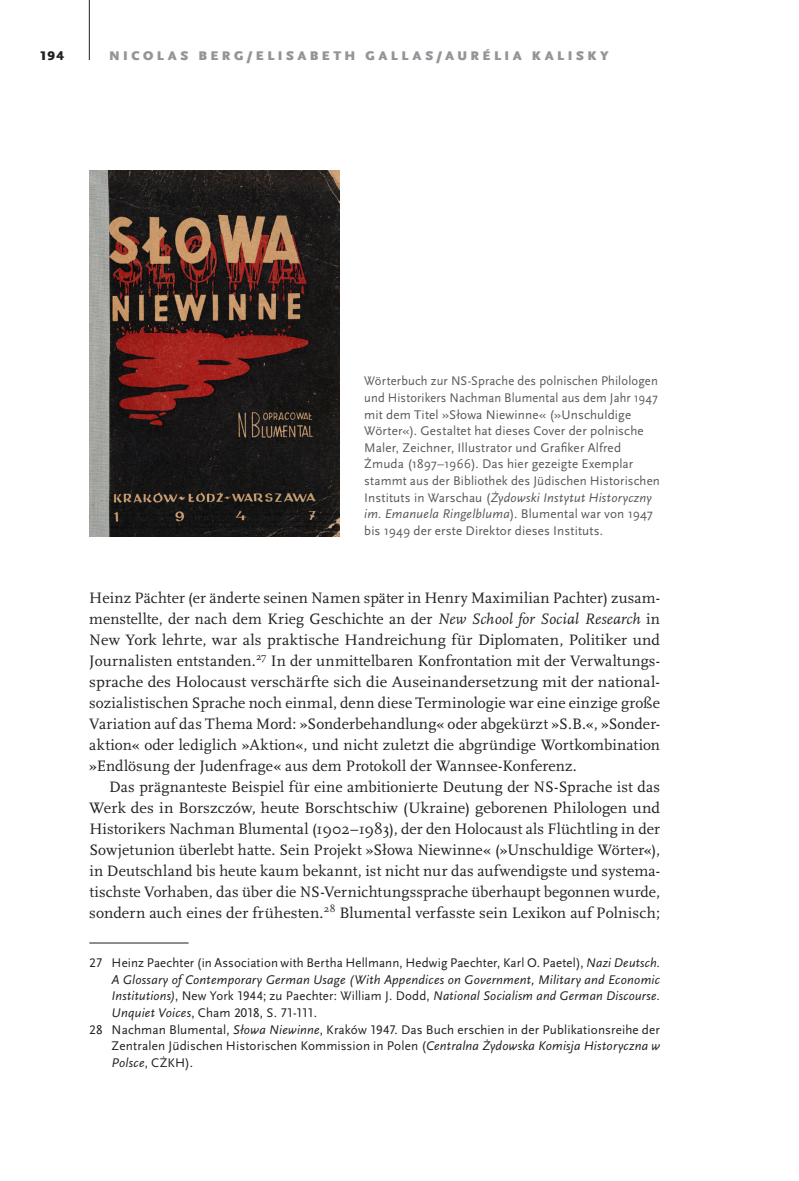
<style>
.page{position:relative;width:799px;height:1181px;background:#fff}
.page>*{position:absolute;margin:0;border:0;box-sizing:border-box;transform-origin:0 0}
._6_2__Fließtext_mit_Einzug{font:15.75px/21px "Scala Pro";letter-spacing:.005em;color:#231f20;text-align:justify}
._7__Bildunterschrift{font:13.12px/16.6px "Scala Sans Pro";letter-spacing:.01em;color:#57585a;scale:.96 1}
._10__Fußnotentext{font:italic 13.12px/16.6px "Scala Sans Pro";letter-spacing:.015em;color:#231f20;text-align:justify}
._10__Fußnotentext-2{font:13.12px/16.6px "Scala Sans Pro";letter-spacing:.01em;color:#231f20;text-align:justify}
._8_1__Kopfzeile_links{font:900 13.12px "Scala Sans Pro";letter-spacing:.265em;color:#939598}
.t1{font:900 13.12px "Scala Sans Pro";color:#231f20}
.s1{font-style:italic}
.s2{font-style:normal}
</style>
<div class="page">
<hr style="left:89px;top:0;width:1px;height:60px;background:#1d1e1f">
<hr style="left:89px;top:942px;width:100px;height:1px;background:#1d1e1f">
<img style="left:89px;top:171px;width:251px;height:365px">
<p class="t1" style="left:40px;top:48px;width:26px">194</p>
<p class="_8_1__Kopfzeile_links" style="left:109px;top:48px;width:501px">NICOLAS BERG/ELISABETH GALLAS/AURÉLIA KALISKY</p>
<p class="_7__Bildunterschrift" style="left:364px;top:373px;width:309px">Wörterbuch zur NS-Sprache des polnischen Philologen und Historikers Nachman Blumental aus dem Jahr 1947 mit dem Titel »Słowa Niewinne« (»Unschuldige Wörter«). Gestaltet hat dieses Cover der polnische Maler, Zeichner, Illustrator und Grafiker Alfred Żmuda (1897–1966). Das hier gezeigte Exemplar stammt aus der Bibliothek des Jüdischen Historischen Instituts in Warschau (<span class="s1">Żydowski Instytut Historyczny im. Emanuela Ringelbluma</span>). Blumental war von 1947 bis 1949 der erste Direktor dieses Instituts.</p>
<p class="_6_2__Fließtext_mit_Einzug" style="left:89px;top:587px;width:572px">Heinz Pächter (er änderte seinen Namen später in Henry Maximilian Pachter) zusam&shy;menstellte, der nach dem Krieg Geschichte an der <span class="s1">New School for Social Research</span> in New York lehrte, war als praktische Handreichung für Diplomaten, Politiker und Journalisten entstanden.<sup>27</sup> In der unmittelbaren Konfrontation mit der Verwaltungs&shy;sprache des Holocaust verschärfte sich die Auseinandersetzung mit der national&shy;sozialistischen Sprache noch einmal, denn diese Terminologie war eine einzige große Variation auf das Thema Mord: »Sonderbehandlung« oder abgekürzt »S.B.«, »Sonder&shy;aktion« oder lediglich »Aktion«, und nicht zuletzt die abgründige Wortkombination »Endlösung der Judenfrage« aus dem Protokoll der Wannsee-Konferenz.</p>
<p class="_6_2__Fließtext_mit_Einzug" style="left:89px;top:776px;width:572px;text-indent:20px">Das prägnanteste Beispiel für eine ambitionierte Deutung der NS-Sprache ist das Werk des in Borszczów, heute Borschtschiw (Ukraine) geborenen Philologen und Historikers Nachman Blumental (1902–1983), der den Holocaust als Flüchtling in der Sowjetunion überlebt hatte. Sein Projekt »Słowa Niewinne« (»Unschuldige Wörter«), in Deutschland bis heute kaum bekannt, ist nicht nur das aufwendigste und systema&shy;tischste Vorhaben, das über die NS-Vernichtungssprache überhaupt begonnen wurde, sondern auch eines der frühesten.<sup>28</sup> Blumental verfasste sein Lexikon auf Polnisch;</p>
<p class="_10__Fußnotentext" style="left:112px;top:954px;width:550px;text-indent:-22px"><span class="s2">27 Heinz Paechter (in Association with Bertha Hellmann, Hedwig Paechter, Karl O. Paetel),</span> Nazi Deutsch.<br>A Glossary of Contemporary German Usage (With Appendices on Government, Military and Economic Institutions)<span class="s2">, New York 1944; zu Paechter: William J. Dodd,</span> National Socialism and German Discourse.<br>Unquiet Voices<span class="s2">, Cham 2018, S. 71-111.</span></p>
<p class="_10__Fußnotentext-2" style="left:112px;top:1021px;width:550px;text-indent:-22px">28 Nachman Blumental, <span class="s1">Słowa Niewinne</span>, Kraków 1947. Das Buch erschien in der Publikationsreihe der Zentralen Jüdischen Historischen Kommission in Polen (<span class="s1">Centralna Żydowska Komisja Historyczna w Polsce</span>, CŻKH).</p>
</div>
